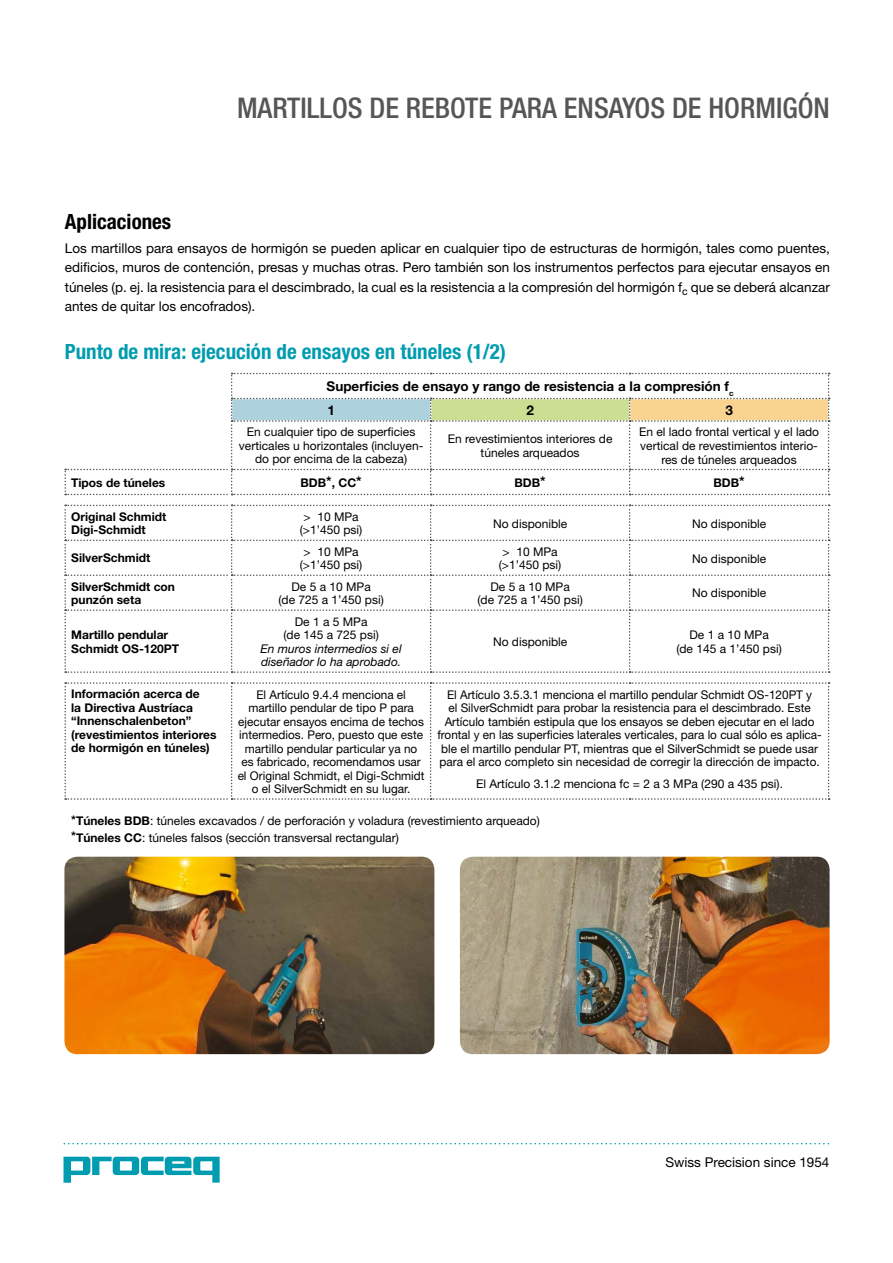
<style>
.page{position:relative;width:893px;height:1263px;background:#fff}
.page>*{position:absolute;margin:0;border:0;box-sizing:border-box;transform-origin:0 0}
.t1{font:500 condensed 28.5px "Helvetica Neue";color:#565655}
.t2{font:700 condensed 21px "Helvetica Neue";color:#009caf}
.t3{font:700 condensed 21px "Helvetica Neue";color:#000}
.t4{font:13.5px/19.5px "Helvetica Neue";color:#000;text-align:justify}
.t5{font:700 13.5px/23.7px "Helvetica Neue";color:#000}
.t6{font:12px/13.5px "Helvetica Neue";color:#000;text-align:center}
.t7{font:700 12px/13.5px "Helvetica Neue";color:#000}
.t8{font:italic 12px/13.5px "Helvetica Neue";color:#000}
.s1{font-size:13.5px}
.s2{font-weight:700}
</style>
<div class="page">
<svg style="left:63px;top:1157px;width:157px;height:26px"></svg>
<svg style="left:64px;top:1143px;width:764px;height:1px"></svg>
<svg style="left:64px;top:373px;width:766px;height:122px"></svg>
<svg style="left:64px;top:505px;width:766px;height:168px"></svg>
<svg style="left:64px;top:682px;width:766px;height:118px"></svg>
<img style="left:460px;top:857px;width:370px;height:197px">
<img style="left:64px;top:857px;width:370px;height:197px">
<h1 class="t1" style="left:237px;top:91px;width:594px">MARTILLOS DE REBOTE PARA ENSAYOS DE HORMIGÓN</h1>
<h2 class="t3" style="left:65px;top:209px;width:108px">Aplicaciones</h2>
<p class="t4" style="left:65px;top:238px;width:766px">Los martillos para ensayos de hormigón se pueden aplicar en cualquier tipo de estructuras de hormigón, tales como puentes, edificios, muros de contención, presas y muchas otras. Pero también son los instrumentos perfectos para ejecutar ensayos en túneles (p. ej. la resistencia para el descimbrado, la cual es la resistencia a la compresión del hormigón f<sub>c</sub> que se deberá alcanzar antes de quitar los encofrados).</p>
<h2 class="t2" style="left:65px;top:338px;width:443px">Punto de mira: ejecución de ensayos en túneles (1/2)</h2>
<p class="t5" style="left:327px;top:374px;width:408px">Superficies de ensayo y rango de resistencia a la compresión f<sub>c<br></sub>1</p>
<p class="t5" style="left:526px;top:398px;width:9px">2</p>
<p class="t5" style="left:725px;top:398px;width:9px">3</p>
<p class="t6" style="left:239px;top:425px;width:186px">En cualquier tipo de superficies verticales u horizontales (incluyen&shy;do por encima de la cabeza)</p>
<p class="t6" style="left:448px;top:432px;width:166px">En revestimientos interiores de túneles arqueados</p>
<p class="t6" style="left:639px;top:425px;width:182px">En el lado frontal vertical y el lado vertical de revestimientos interio&shy;res de túneles arqueados</p>
<p class="t7" style="left:71px;top:475px;width:96px">Tipos de túneles</p>
<p class="t7" style="left:300px;top:476px;width:63px">BDB<span class="s1">*</span>, CC<span class="s1">*</span></p>
<p class="t7" style="left:514px;top:476px;width:33px">BDB<span class="s1">*</span></p>
<p class="t7" style="left:713px;top:476px;width:33px">BDB<span class="s1">*</span></p>
<p class="t7" style="left:71px;top:509px;width:97px">Original Schmidt<br>Digi-Schmidt</p>
<p class="t6" style="left:300px;top:510px;width:64px">&gt; 10 MPa (&gt;1’450 psi)</p>
<p class="t6" style="left:493px;top:516px;width:76px">No disponible</p>
<p class="t6" style="left:692px;top:516px;width:76px">No disponible</p>
<p class="t7" style="left:71px;top:551px;width:81px">SilverSchmidt</p>
<p class="t6" style="left:300px;top:545px;width:64px">&gt; 10 MPa (&gt;1’450 psi)</p>
<p class="t6" style="left:499px;top:545px;width:64px">&gt; 10 MPa (&gt;1’450 psi)</p>
<p class="t6" style="left:692px;top:551px;width:76px">No disponible</p>
<p class="t7" style="left:71px;top:579px;width:105px">SilverSchmidt con punzón seta</p>
<p class="t6" style="left:278px;top:579px;width:107px">De 5 a 10 MPa<br>(de 725 a 1’450 psi)</p>
<p class="t6" style="left:477px;top:579px;width:107px">De 5 a 10 MPa<br>(de 725 a 1’450 psi)</p>
<p class="t6" style="left:692px;top:586px;width:76px">No disponible</p>
<p class="t7" style="left:71px;top:628px;width:110px">Martillo pendular<br>Schmidt OS-120PT</p>
<p class="t6" style="left:283px;top:614px;width:97px">De 1 a 5 MPa<br>(de 145 a 725 psi)</p>
<p class="t8" style="left:261px;top:641px;width:143px">En muros intermedios si el diseñador lo ha aprobado.</p>
<p class="t6" style="left:493px;top:635px;width:76px">No disponible</p>
<p class="t6" style="left:676px;top:628px;width:107px">De 1 a 10 MPa<br>(de 145 a 1’450 psi)</p>
<p class="t7" style="left:71px;top:687px;width:147px">Información acerca de<br>la Directiva Austríaca “Innenschalenbeton” (revestimientos interiores de hormigón en túneles)</p>
<p class="t6" style="left:238px;top:687px;width:188px">El Artículo 9.4.4 menciona el martillo pendular de tipo P para ejecutar ensayos encima de techos intermedios. Pero, puesto que este martillo pendular particular ya no es fabricado, recomendamos usar el Original Schmidt, el Digi-Schmidt o el SilverSchmidt en su lugar.</p>
<p class="t6" style="left:437px;top:687px;width:386px">El Artículo 3.5.3.1 menciona el martillo pendular Schmidt OS-120PT y<br>el SilverSchmidt para probar la resistencia para el descimbrado. Este Artículo también estipula que los ensayos se deben ejecutar en el lado frontal y en las superficies laterales verticales, para lo cual sólo es aplica&shy;ble el martillo pendular PT, mientras que el SilverSchmidt se puede usar para el arco completo sin necesidad de corregir la dirección de impacto.</p>
<p class="t6" style="left:476px;top:777px;width:308px">El Artículo 3.1.2 menciona fc = 2 a 3 MPa (290 a 435 psi).</p>
<p class="t6" style="left:71px;top:812px;width:470px;line-height:16.5px;text-align:left"><span class="s2">*</span><span class="s2">Túneles BDB</span>: túneles excavados / de perforación y voladura (revestimiento arqueado) <span class="s2">*</span><span class="s2">Túneles CC</span>: túneles falsos (sección transversal rectangular)</p>
<p class="t4" style="left:665px;top:1152px;width:166px">Swiss Precision since 1954</p>
</div>
